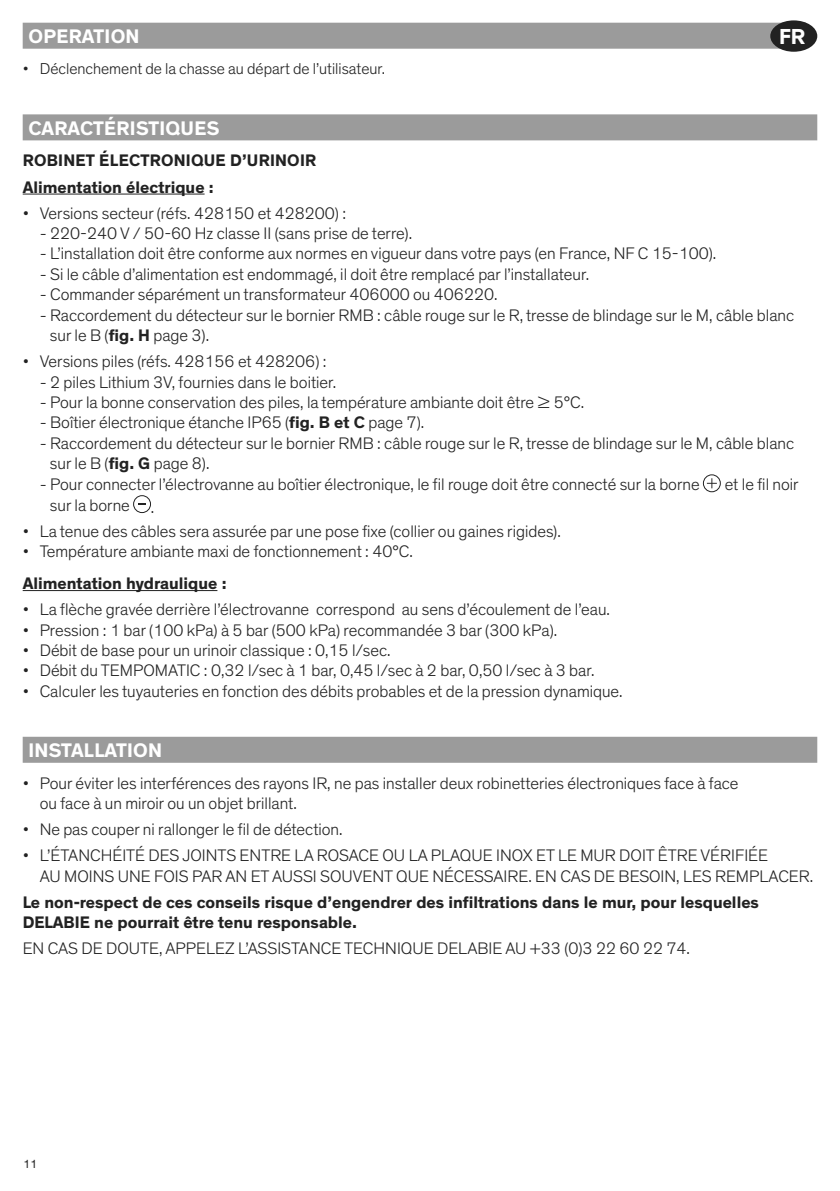
<style>
.page{position:relative;width:840px;height:1191px;background:#fff}
.page>*{position:absolute;margin:0;border:0;box-sizing:border-box;transform-origin:0 0}
.t1{font:700 22px "Theinhardt";color:#fff}
.t2{font:700 20px "Theinhardt";letter-spacing:.015em;color:#fff}
.t3{font:300 17px/20.4px "Theinhardt";color:#222}
.t4{font:700 17px/26px "Theinhardt";color:#222}
.t5{font:300 16px "Theinhardt";color:#222}
.t6{font:12px "Theinhardt";color:#222}
.s1{font-weight:700}
</style>
<div class="page">
<div style="left:23px;top:23px;width:782px;height:26px;background:#9b9b9b"></div>
<div style="left:23px;top:114px;width:793px;height:26px;background:#9b9b9b"></div>
<hr style="left:23px;top:194px;width:181px;height:1px;background:#222">
<hr style="left:23px;top:590px;width:194px;height:1px;background:#222">
<svg style="left:706px;top:478px;width:10px;height:10px"></svg>
<div style="left:702px;top:474px;width:18px;height:18px;border:1px solid #222;border-radius:50%"></div>
<div style="left:133px;top:495px;width:18px;height:18px;border:1px solid #222;border-radius:50%"></div>
<div style="left:23px;top:737px;width:793px;height:26px;background:#9b9b9b"></div>
<div style="left:769px;top:20px;width:47px;height:32px;background:#222;border-radius:50%"></div>
<p class="t1" style="left:778px;top:23px;width:28px">FR</p>
<p class="t2" style="left:28px;top:24px;width:113px">OPERATION</p>
<p class="t5" style="left:23px;top:59px;width:363px">• Déclenchement de la chasse au départ de l’utilisateur.</p>
<p class="t2" style="left:28px;top:116px;width:192px">CARACTÉRISTIQUES</p>
<p class="t4" style="left:23px;top:148px;width:295px">ROBINET ÉLECTRONIQUE D’URINOIR<br>Alimentation électrique :</p>
<p class="t3" style="left:23px;top:203px;width:325px">• Versions secteur (réfs. 428150 et 428200) :</p>
<p class="t3" style="left:40px;top:223px;width:373px">- 220-240 V / 50-60 Hz classe II (sans prise de terre).</p>
<p class="t3" style="left:40px;top:244px;width:677px">- L’installation doit être conforme aux normes en vigueur dans votre pays (en France, NF C 15-100).</p>
<p class="t3" style="left:40px;top:264px;width:550px">- Si le câble d’alimentation est endommagé, il doit être remplacé par l’installateur.</p>
<p class="t3" style="left:40px;top:284px;width:459px">- Commander séparément un transformateur 406000 ou 406220.</p>
<p class="t3" style="left:50px;top:305px;width:745px;text-indent:-10px">- Raccordement du détecteur sur le bornier RMB : câble rouge sur le R, tresse de blindage sur le M, câble blanc sur le B (<span class="s1">fig. H</span> page 3).</p>
<p class="t3" style="left:23px;top:351px;width:305px">• Versions piles (réfs. 428156 et 428206) :</p>
<p class="t3" style="left:40px;top:372px;width:298px">- 2 piles Lithium 3V, fournies dans le boitier.</p>
<p class="t3" style="left:40px;top:392px;width:545px">- Pour la bonne conservation des piles, la température ambiante doit être ≥ 5°C.</p>
<p class="t3" style="left:40px;top:413px;width:386px">- Boîtier électronique étanche IP65 (<span class="s1">fig. B et C</span> page 7).</p>
<p class="t3" style="left:50px;top:433px;width:745px;text-indent:-10px">- Raccordement du détecteur sur le bornier RMB : câble rouge sur le R, tresse de blindage sur le M, câble blanc sur le B (<span class="s1">fig. G</span> page 8).</p>
<p class="t3" style="left:40px;top:474px;width:661px">- Pour connecter l’électrovanne au boîtier électronique, le fil rouge doit être connecté sur la borne</p>
<p class="t3" style="left:724px;top:474px;width:75px">et le fil noir</p>
<p class="t3" style="left:50px;top:495px;width:106px">sur la borne .</p>
<p class="t3" style="left:23px;top:521px;width:539px">• La tenue des câbles sera assurée par une pose fixe (collier ou gaines rigides).</p>
<p class="t3" style="left:23px;top:541px;width:391px">• Température ambiante maxi de fonctionnement : 40°C.</p>
<p class="t4" style="left:23px;top:571px;width:205px">Alimentation hydraulique :</p>
<p class="t3" style="left:23px;top:599px;width:588px">• La flèche gravée derrière l’électrovanne correspond au sens d’écoulement de l’eau.</p>
<p class="t3" style="left:23px;top:620px;width:535px">• Pression : 1 bar (100 kPa) à 5 bar (500 kPa) recommandée 3 bar (300 kPa).</p>
<p class="t3" style="left:23px;top:640px;width:369px">• Débit de base pour un urinoir classique : 0,15 l/sec.</p>
<p class="t3" style="left:23px;top:660px;width:573px">• Débit du TEMPOMATIC : 0,32 l/sec à 1 bar, 0,45 l/sec à 2 bar, 0,50 l/sec à 3 bar.</p>
<p class="t3" style="left:23px;top:681px;width:601px">• Calculer les tuyauteries en fonction des débits probables et de la pression dynamique.</p>
<p class="t2" style="left:28px;top:738px;width:135px">INSTALLATION</p>
<p class="t3" style="left:40px;top:773px;width:700px;text-indent:-17px">• Pour éviter les interférences des rayons IR, ne pas installer deux robinetteries électroniques face à face ou face à un miroir ou un objet brillant.</p>
<p class="t3" style="left:23px;top:819px;width:321px">• Ne pas couper ni rallonger le fil de détection.</p>
<p class="t3" style="left:40px;top:845px;width:774px;text-indent:-17px">• L’ÉTANCHÉITÉ DES JOINTS ENTRE LA ROSACE OU LA PLAQUE INOX ET LE MUR DOIT ÊTRE VÉRIFIÉE<br>AU MOINS UNE FOIS PAR AN ET AUSSI SOUVENT QUE NÉCESSAIRE. EN CAS DE BESOIN, LES REMPLACER.</p>
<p class="t4" style="left:23px;top:892px;width:737px;line-height:20.4px">Le non-respect de ces conseils risque d’engendrer des infiltrations dans le mur, pour lesquelles<br>DELABIE ne pourrait être tenu responsable.</p>
<p class="t3" style="left:23px;top:938px;width:668px">EN CAS DE DOUTE, APPELEZ L’ASSISTANCE TECHNIQUE DELABIE AU +33 (0)3 22 60 22 74.</p>
<p class="t6" style="left:23px;top:1156px;width:16px">11</p>
</div>
